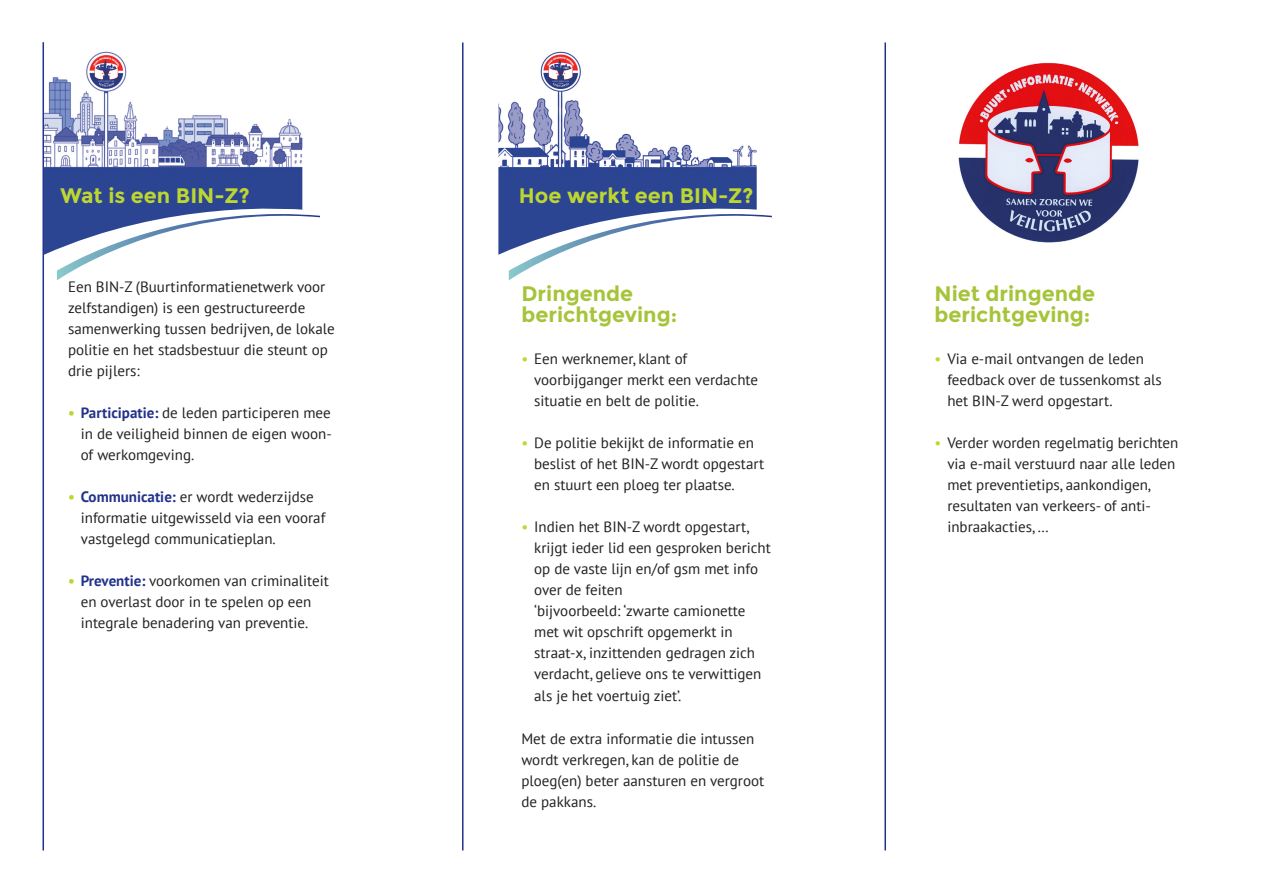
<style>
.page{position:relative;width:1263px;height:893px;background:#fff}
.page>*{position:absolute;margin:0;border:0;box-sizing:border-box;transform-origin:0 0}
.t1{font:700 21px/21px "Montserrat";color:#a6c439}
.t2{font:700 21px "Montserrat";color:#bed630}
.t3{font:15px/21px "PT Sans";color:#231f20}
.s1{font-weight:700;color:#bed630}
.s2{font-weight:700;color:#22328c}
.s3{color:#bed630}
</style>
<div class="page">
<hr style="left:43px;top:42px;width:1px;height:808px;background:#22328c">
<img style="left:44px;top:51px;width:258px;height:204px">
<img style="left:498px;top:51px;width:259px;height:204px">
<svg style="left:57px;top:204px;width:263px;height:76px"></svg>
<svg style="left:509px;top:204px;width:263px;height:76px"></svg>
<hr style="left:884px;top:43px;width:2px;height:807px;background:#22328c">
<img style="left:958px;top:62px;width:181px;height:181px">
<hr style="left:462px;top:43px;width:1px;height:807px;background:#22328c">
<p class="t2" style="left:61px;top:183px;width:191px">Wat is een BIN-Z?</p>
<p class="t3" style="left:68px;top:276px;width:268px">Een BIN-Z (Buurtinformatienetwerk voor zelfstandigen) is een gestructureerde samenwerking tussen bedrijven, de lokale politie en het stadsbestuur die steunt op drie pijlers:</p>
<p class="t3" style="left:81px;top:402px;width:252px;text-align:justify;text-indent:-13px"><span class="s1">•</span> <span class="s2">Participatie:</span> de leden participeren mee in de veiligheid binnen de eigen woon&shy;of werkomgeving.</p>
<p class="t3" style="left:81px;top:486px;width:246px;text-indent:-13px"><span class="s1">•</span> <span class="s2">Communicatie:</span> er wordt wederzijdse informatie uitgewisseld via een vooraf vastgelegd communicatieplan.</p>
<p class="t3" style="left:68px;top:570px;width:262px;text-align:center"><span class="s1">•</span> <span class="s2">Preventie:</span> voorkomen van criminaliteit en overlast door in te spelen op een integrale benadering van preventie.</p>
<p class="t2" style="left:519px;top:183px;width:236px">Hoe werkt een BIN-Z?</p>
<p class="t1" style="left:521px;top:283px;width:157px">Dringende berichtgeving:</p>
<p class="t3" style="left:534px;top:348px;width:225px;text-indent:-13px"><span class="s3">•</span> Een werknemer, klant of voorbijganger merkt een verdachte situatie en belt de politie.</p>
<p class="t3" style="left:534px;top:432px;width:231px;text-indent:-13px"><span class="s3">•</span> De politie bekijkt de informatie en beslist of het BIN-Z wordt opgestart en stuurt een ploeg ter plaatse.</p>
<p class="t3" style="left:534px;top:516px;width:238px;text-indent:-13px"><span class="s3">•</span> Indien het BIN-Z wordt opgestart, krijgt ieder lid een gesproken bericht op de vaste lijn en/of gsm met info over de feiten<br>‘bijvoorbeeld: ‘zwarte camionette met wit opschrift opgemerkt in straat-x, inzittenden gedragen zich verdacht, gelieve ons te verwittigen als je het voertuig ziet’.</p>
<p class="t3" style="left:521px;top:727px;width:244px">Met de extra informatie die intussen wordt verkregen, kan de politie de ploeg(en) beter aansturen en vergroot de pakkans.</p>
<p class="t1" style="left:934px;top:283px;width:162px">Niet dringende berichtgeving:</p>
<p class="t3" style="left:947px;top:348px;width:216px;text-indent:-13px"><span class="s3">•</span> Via e-mail ontvangen de leden feedback over de tussenkomst als het BIN-Z werd opgestart.</p>
<p class="t3" style="left:947px;top:432px;width:233px;text-indent:-13px"><span class="s3">•</span> Verder worden regelmatig berichten via e-mail verstuurd naar alle leden met preventietips, aankondigen, resultaten van verkeers- of anti&shy;inbraakacties, …</p>
</div>
